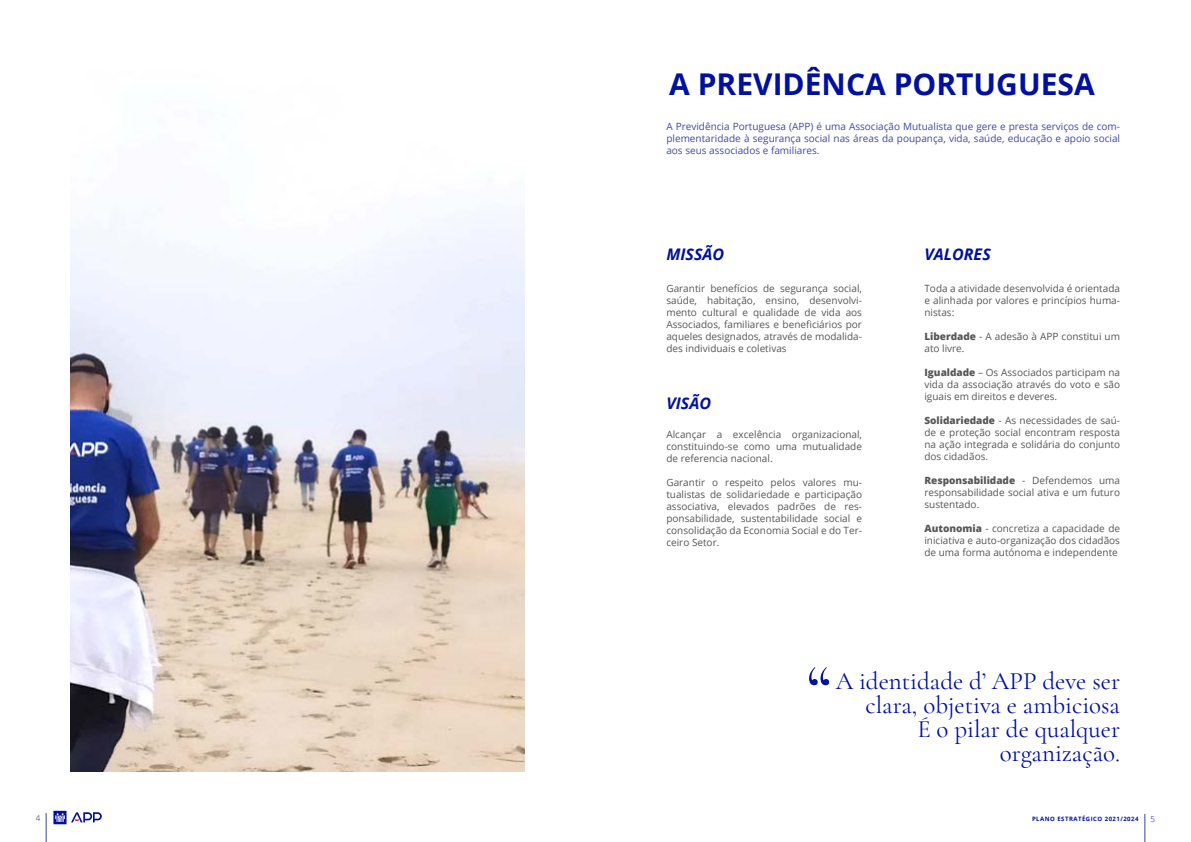
<style>
.page{position:relative;width:1191px;height:842px;background:#fff}
.page>*{position:absolute;margin:0;border:0;box-sizing:border-box;transform-origin:0 0}
.t1{font:78px "Cormorant Garamond";color:#00109f}
.t2{font:700 30px "Open Sans";color:#00109f}
.t3{font:25px/24px "Cormorant Garamond";color:#00109f;text-align:right}
.t4{font:italic 700 16px "Open Sans";color:#00109f}
.t5{font:10px/12px "Open Sans";color:#575756;text-align:justify}
.t6{font:10px/12px "Open Sans";color:#4349a7;text-align:justify}
.t7{font:300 8px "Open Sans";color:#00109f}
.t8{font:700 6px "Open Sans";letter-spacing:.08em;color:#00109f}
.s1{font-weight:800}
</style>
<div class="page">
<img style="left:71px;top:208px;width:453px;height:563px">
<svg style="left:46px;top:813px;width:1px;height:29px"></svg>
<svg style="left:1144px;top:814px;width:1px;height:28px"></svg>
<svg style="left:53px;top:811px;width:49px;height:13px"></svg>
<h2 class="t2" style="left:669px;top:62px;width:427px">A PREVIDÊNCA PORTUGUESA</h2>
<p class="t6" style="left:666px;top:120px;width:455px">A Previdência Portuguesa (APP) é uma Associação Mutualista que gere e presta serviços de com&shy;plementaridade à segurança social nas áreas da poupança, vida, saúde, educação e apoio social aos seus associados e familiares.</p>
<h3 class="t4" style="left:666px;top:243px;width:59px">MISSÃO</h3>
<h3 class="t4" style="left:924px;top:243px;width:68px">VALORES</h3>
<p class="t5" style="left:666px;top:282px;width:197px">Garantir benefícios de segurança social, saúde, habitação, ensino, desenvolvi&shy;mento cultural e qualidade de vida aos Associados, familiares e beneficiários por aqueles designados, através de modalida&shy;des individuais e coletivas</p>
<p class="t5" style="left:924px;top:282px;width:197px">Toda a atividade desenvolvida é orientada e alinhada por valores e princípios huma&shy;nistas:</p>
<p class="t5" style="left:924px;top:330px;width:197px"><span class="s1">Liberdade</span> - A adesão à APP constitui um ato livre.</p>
<p class="t5" style="left:924px;top:366px;width:197px"><span class="s1">Igualdade</span> – Os Associados participam na vida da associação através do voto e são iguais em direitos e deveres.</p>
<p class="t5" style="left:924px;top:414px;width:197px"><span class="s1">Solidariedade</span> - As necessidades de saú&shy;de e proteção social encontram resposta na ação integrada e solidária do conjunto dos cidadãos.</p>
<p class="t5" style="left:924px;top:474px;width:197px"><span class="s1">Responsabilidade</span> - Defendemos uma responsabilidade social ativa e um futuro sustentado.</p>
<p class="t5" style="left:924px;top:522px;width:197px"><span class="s1">Autonomia</span> - concretiza a capacidade de iniciativa e auto-organização dos cidadãos de uma forma autónoma e independente</p>
<h3 class="t4" style="left:666px;top:392px;width:46px">VISÃO</h3>
<p class="t5" style="left:666px;top:428px;width:197px">Alcançar a excelência organizacional, constituindo-se como uma mutualidade de referencia nacional.</p>
<p class="t5" style="left:666px;top:476px;width:197px">Garantir o respeito pelos valores mu&shy;tualistas de solidariedade e participação associativa, elevados padrões de res&shy;ponsabilidade, sustentabilidade social e consolidação da Economia Social e do Ter&shy;ceiro Setor.</p>
<h1 class="t1" style="left:807px;top:645px;width:25px">“</h1>
<h3 class="t3" style="left:835px;top:669px;width:286px">A identidade d’ APP deve ser clara, objetiva e ambiciosa<br>É o pilar de qualquer organização.</h3>
<p class="t7" style="left:36px;top:812px;width:6px">4</p>
<p class="t8" style="left:1032px;top:815px;width:108px">PLANO ESTRATÉGICO 2021/2024</p>
<p class="t7" style="left:1150px;top:813px;width:6px">5</p>
</div>
